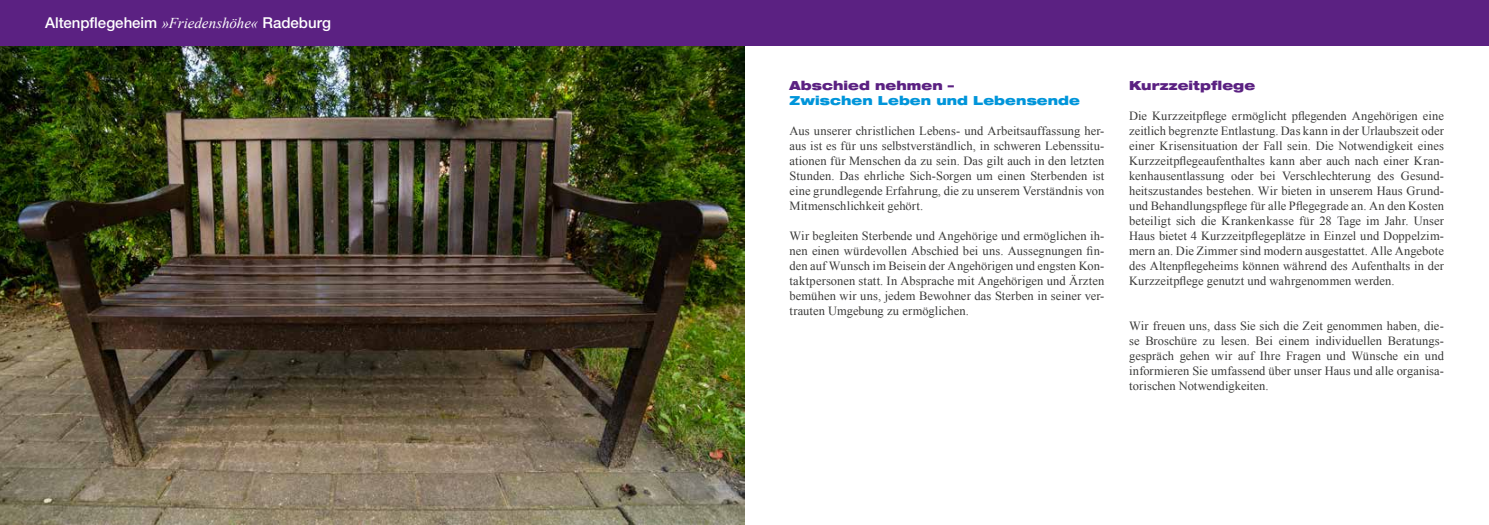
<style>
.page{position:relative;width:1489px;height:525px;background:#fff}
.page>*{position:absolute;margin:0;border:0;box-sizing:border-box;transform-origin:0 0}
.t1{font:500 15px "Helvetica Neue LT Std";color:#fff}
.t2{font:12.5px/15px "Times New Roman";letter-spacing:.005em;color:#3a3a39;text-align:justify}
.t3{font:900 expanded 12.5px "Helvetica Neue LT Std";letter-spacing:.005em;color:#5b2182}
.t4{font:900 expanded 12.5px "Helvetica Neue LT Std";letter-spacing:.005em;color:#0095da}
.s1{font-family:"Times New Roman";font-weight:400;font-style:italic}
</style>
<div class="page">
<img style="left:0;top:45px;width:744px;height:479px">
<hr style="left:1104px;top:45px;width:384px;height:1px;background:#5b2182">
<div style="left:0;top:0;width:1488px;height:45px;background:#5b2182"></div>
<p class="t1" style="left:45px;top:13px;width:287px">Altenpflegeheim <span class="s1">»Friedenshöhe«</span> Radeburg</p>
<p class="t3" style="left:789px;top:77px;width:166px">Abschied nehmen –</p>
<p class="t4" style="left:789px;top:92px;width:292px">Zwischen Leben und Lebensende</p>
<p class="t2" style="left:789px;top:123px;width:316px">Aus unserer christlichen Lebens- und Arbeitsauffassung her&shy;aus ist es für uns selbstverständlich, in schweren Lebenssitu&shy;ationen für Menschen da zu sein. Das gilt auch in den letzten Stunden. Das ehrliche Sich-Sorgen um einen Sterbenden ist eine grundlegende Erfahrung, die zu unserem Verständnis von Mitmenschlichkeit gehört.</p>
<p class="t2" style="left:789px;top:228px;width:316px">Wir begleiten Sterbende und Angehörige und ermöglichen ih&shy;nen einen würdevollen Abschied bei uns. Aussegnungen fin&shy;den auf Wunsch im Beisein der Angehörigen und engsten Kon&shy;taktpersonen statt. In Absprache mit Angehörigen und Ärzten bemühen wir uns, jedem Bewohner das Sterben in seiner ver&shy;trauten Umgebung zu ermöglichen.</p>
<p class="t3" style="left:1129px;top:77px;width:128px">Kurzzeitpflege</p>
<p class="t2" style="left:1129px;top:108px;width:316px">Die Kurzzeitpflege ermöglicht pflegenden Angehörigen eine zeitlich begrenzte Entlastung. Das kann in der Urlaubszeit oder einer Krisensituation der Fall sein. Die Notwendigkeit eines Kurzzeitpflegeaufenthaltes kann aber auch nach einer Kran&shy;kenhausentlassung oder bei Verschlechterung des Gesund&shy;heitszustandes bestehen. Wir bieten in unserem Haus Grund&shy;und Behandlungspflege für alle Pflegegrade an. An den Kosten beteiligt sich die Krankenkasse für 28 Tage im Jahr. Unser Haus bietet 4 Kurzzeitpflegeplätze in Einzel und Doppelzim&shy;mern an. Die Zimmer sind modern ausgestattet. Alle Angebote des Altenpflegeheims können während des Aufenthalts in der Kurzzeitpflege genutzt und wahrgenommen werden.</p>
<p class="t2" style="left:1129px;top:318px;width:316px">Wir freuen uns, dass Sie sich die Zeit genommen haben, die&shy;se Broschüre zu lesen. Bei einem individuellen Beratungs&shy;gespräch gehen wir auf Ihre Fragen und Wünsche ein und informieren Sie umfassend über unser Haus und alle organisa&shy;torischen Notwendigkeiten.</p>
</div>
